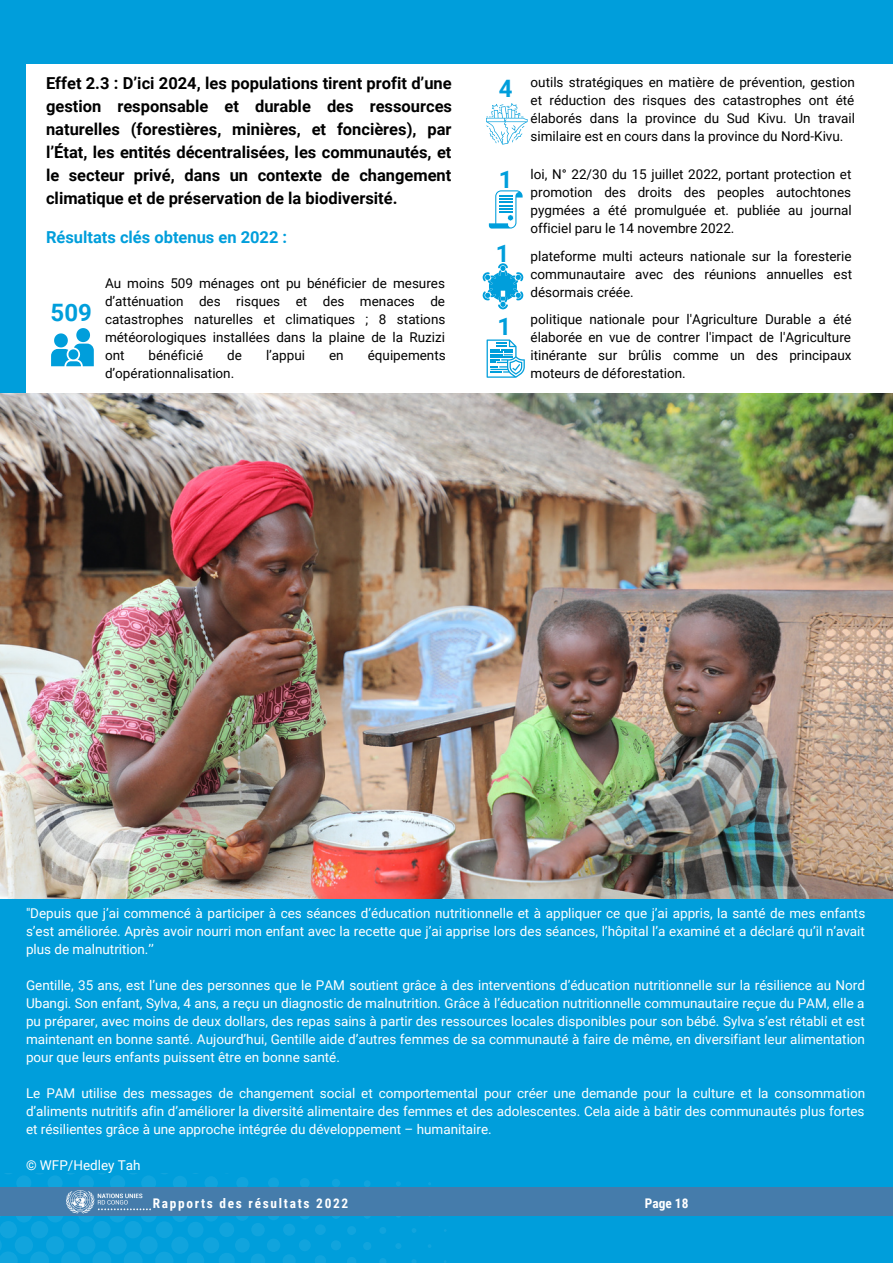
<style>
.page{position:relative;width:893px;height:1264px;background:#fff}
.page>*{position:absolute;margin:0;border:0;box-sizing:border-box;transform-origin:0 0}
.t1{font:700 24px "Roboto";color:#009edb}
.t2{font:700 16.5px/23px "Roboto";color:#000;text-align:justify}
.t3{font:700 16.5px "Roboto";color:#009edb}
.t4{font:13.5px/18px "Roboto";color:#fff;text-align:justify}
.t5{font:13.5px/18px "Roboto";color:#000;text-align:justify}
.t6{font:700 13.35px "Roboto Condensed";letter-spacing:.13em;color:#fff}
</style>
<div class="page">
<div style="left:0;top:0;width:892px;height:1262px;background:#009edb"></div>
<svg style="left:61px;top:1251px;width:19px;height:11px"></svg>
<svg style="left:93px;top:1251px;width:18px;height:11px"></svg>
<svg style="left:30px;top:1252px;width:19px;height:10px"></svg>
<svg style="left:124px;top:1251px;width:19px;height:11px"></svg>
<svg style="left:155px;top:1252px;width:18px;height:10px"></svg>
<div style="left:46px;top:1235px;width:18px;height:19px;background:#11a4dd;border-radius:50%"></div>
<svg style="left:77px;top:1235px;width:19px;height:19px"></svg>
<div style="left:108px;top:1236px;width:19px;height:18px;background:#11a4dd;border-radius:50%"></div>
<svg style="left:0;top:1236px;width:18px;height:26px"></svg>
<div style="left:15px;top:1235px;width:18px;height:19px;background:#11a4dd;border-radius:50%"></div>
<div style="left:140px;top:1236px;width:18px;height:18px;background:#11a4dd;border-radius:50%"></div>
<div style="left:62px;top:1220px;width:17px;height:18px;background:#11a4dd;border-radius:50%"></div>
<div style="left:93px;top:1220px;width:18px;height:18px;background:#11a4dd;border-radius:50%"></div>
<svg style="left:187px;top:1252px;width:17px;height:10px"></svg>
<div style="left:31px;top:1220px;width:17px;height:18px;background:#11a4dd;border-radius:50%"></div>
<div style="left:124px;top:1220px;width:18px;height:18px;background:#11a4dd;border-radius:50%"></div>
<div style="left:0;top:1220px;width:17px;height:18px;background:#11a4dd;border-radius:50%"></div>
<div style="left:171px;top:1236px;width:17px;height:17px;background:#11a4dd;border-radius:50%"></div>
<div style="left:109px;top:1205px;width:17px;height:17px;background:#11a4dd;border-radius:50%"></div>
<div style="left:47px;top:1205px;width:17px;height:17px;background:#11a4dd;border-radius:50%"></div>
<div style="left:156px;top:1221px;width:17px;height:17px;background:#11a4dd;border-radius:50%"></div>
<div style="left:78px;top:1205px;width:17px;height:17px;background:#11a4dd;border-radius:50%"></div>
<div style="left:15px;top:1205px;width:17px;height:17px;background:#11a4dd;border-radius:50%"></div>
<div style="left:140px;top:1205px;width:17px;height:17px;background:#11a4dd;border-radius:50%"></div>
<svg style="left:219px;top:1253px;width:16px;height:9px"></svg>
<div style="left:203px;top:1237px;width:16px;height:16px;background:#11a4dd;border-radius:50%"></div>
<div style="left:187px;top:1221px;width:16px;height:16px;background:#11a4dd;border-radius:50%"></div>
<div style="left:172px;top:1206px;width:16px;height:16px;background:#11a4dd;border-radius:50%"></div>
<svg style="left:110px;top:1174px;width:16px;height:16px"></svg>
<div style="left:79px;top:1175px;width:15px;height:15px;background:#11a4dd;border-radius:50%"></div>
<div style="left:16px;top:1175px;width:15px;height:15px;background:#11a4dd;border-radius:50%"></div>
<div style="left:47px;top:1175px;width:16px;height:15px;background:#11a4dd;border-radius:50%"></div>
<div style="left:141px;top:1175px;width:15px;height:15px;background:#11a4dd;border-radius:50%"></div>
<div style="left:219px;top:1222px;width:15px;height:15px;background:#11a4dd;border-radius:50%"></div>
<div style="left:235px;top:1237px;width:15px;height:15px;background:#11a4dd;border-radius:50%"></div>
<svg style="left:251px;top:1254px;width:14px;height:8px"></svg>
<div style="left:204px;top:1206px;width:15px;height:15px;background:#11a4dd;border-radius:50%"></div>
<div style="left:173px;top:1175px;width:14px;height:15px;background:#11a4dd;border-radius:50%"></div>
<div style="left:204px;top:1176px;width:14px;height:13px;background:#11a4dd;border-radius:50%"></div>
<div style="left:235px;top:1207px;width:14px;height:13px;background:#11a4dd;border-radius:50%"></div>
<div style="left:251px;top:1222px;width:14px;height:14px;background:#11a4dd;border-radius:50%"></div>
<div style="left:267px;top:1238px;width:13px;height:13px;background:#11a4dd;border-radius:50%"></div>
<svg style="left:283px;top:1254px;width:13px;height:8px"></svg>
<div style="left:236px;top:1176px;width:12px;height:13px;background:#11a4dd;border-radius:50%"></div>
<div style="left:267px;top:1207px;width:13px;height:13px;background:#11a4dd;border-radius:50%"></div>
<div style="left:283px;top:1223px;width:12px;height:12px;background:#11a4dd;border-radius:50%"></div>
<div style="left:298px;top:1239px;width:13px;height:12px;background:#11a4dd;border-radius:50%"></div>
<svg style="left:315px;top:1255px;width:11px;height:7px"></svg>
<div style="left:268px;top:1177px;width:11px;height:11px;background:#11a4dd;border-radius:50%"></div>
<div style="left:299px;top:1208px;width:11px;height:11px;background:#11a4dd;border-radius:50%"></div>
<div style="left:315px;top:1224px;width:11px;height:10px;background:#11a4dd;border-radius:50%"></div>
<div style="left:330px;top:1240px;width:11px;height:10px;background:#11a4dd;border-radius:50%"></div>
<svg style="left:300px;top:1177px;width:10px;height:10px"></svg>
<div style="left:331px;top:1209px;width:9px;height:9px;background:#11a4dd;border-radius:50%"></div>
<svg style="left:347px;top:1257px;width:9px;height:5px"></svg>
<div style="left:347px;top:1225px;width:9px;height:9px;background:#11a4dd;border-radius:50%"></div>
<div style="left:332px;top:1178px;width:8px;height:9px;background:#11a4dd;border-radius:50%"></div>
<div style="left:363px;top:1241px;width:8px;height:9px;background:#11a4dd;border-radius:50%"></div>
<div style="left:363px;top:1210px;width:8px;height:8px;background:#11a4dd;border-radius:50%"></div>
<svg style="left:379px;top:1258px;width:7px;height:4px"></svg>
<div style="left:379px;top:1226px;width:7px;height:7px;background:#11a4dd;border-radius:50%"></div>
<div style="left:363px;top:1180px;width:7px;height:7px;background:#11a4dd;border-radius:50%"></div>
<svg style="left:396px;top:1243px;width:5px;height:5px"></svg>
<svg style="left:396px;top:1182px;width:5px;height:4px"></svg>
<svg style="left:412px;top:1228px;width:4px;height:4px"></svg>
<div style="left:0;top:1187px;width:892px;height:29px;background:#457cab"></div>
<div style="left:26px;top:64px;width:866px;height:849px;background:#fff"></div>
<svg style="left:51px;top:328px;width:43px;height:38px"></svg>
<svg style="left:489px;top:190px;width:33px;height:38px"></svg>
<svg style="left:486px;top:103px;width:41px;height:42px"></svg>
<svg style="left:482px;top:263px;width:41px;height:46px"></svg>
<svg style="left:486px;top:339px;width:39px;height:39px"></svg>
<img style="left:0;top:394px;width:892px;height:505px">
<div style="left:0;top:899px;width:892px;height:273px;background:#009edb"></div>
<img style="left:66px;top:1190px;width:84px;height:24px">
<p class="t2" style="left:46px;top:72px;width:407px">Effet 2.3 : D’ici 2024, les populations tirent profit d’une gestion responsable et durable des ressources naturelles (forestières, minières, et foncières), par l’État, les entités décentralisées, les communautés, et le secteur privé, dans un contexte de changement climatique et de préservation de la biodiversité.</p>
<p class="t3" style="left:46px;top:228px;width:243px">Résultats clés obtenus en 2022 :</p>
<p class="t1" style="left:51px;top:299px;width:43px">509</p>
<p class="t5" style="left:105px;top:274px;width:342px">Au moins 509 ménages ont pu bénéficier de mesures d’atténuation des risques et des menaces de catastrophes naturelles et climatiques ; 8 stations météorologiques installées dans la plaine de la Ruzizi ont</p>
<p class="t5" style="left:148px;top:346px;width:56px">bénéficié</p>
<p class="t5" style="left:227px;top:346px;width:16px">de</p>
<p class="t5" style="left:266px;top:346px;width:41px">l’appui</p>
<p class="t5" style="left:329px;top:346px;width:16px">en</p>
<p class="t5" style="left:368px;top:346px;width:79px">équipements</p>
<p class="t5" style="left:105px;top:364px;width:131px">d’opérationnalisation.</p>
<p class="t1" style="left:498px;top:74px;width:15px">4</p>
<p class="t1" style="left:498px;top:166px;width:15px">1</p>
<p class="t1" style="left:495px;top:240px;width:15px">1</p>
<p class="t1" style="left:497px;top:313px;width:15px">1</p>
<p class="t5" style="left:530px;top:73px;width:326px">outils stratégiques en matière de prévention, gestion et réduction des risques des catastrophes ont été élaborés dans la province du Sud Kivu. Un travail similaire est en cours dans la province du Nord-Kivu.</p>
<p class="t5" style="left:530px;top:165px;width:323px">loi, N° 22/30 du 15 juillet 2022, portant protection et promotion des droits des peoples autochtones pygmées a été promulguée et. publiée au journal officiel paru le 14 novembre 2022.</p>
<p class="t5" style="left:530px;top:247px;width:323px">plateforme multi acteurs nationale sur la foresterie communautaire avec des réunions annuelles est désormais créée.</p>
<p class="t5" style="left:530px;top:311px;width:322px">politique nationale pour l'Agriculture Durable a été élaborée en vue de contrer l'impact de l'Agriculture itinérante sur brûlis comme un des principaux moteurs de déforestation.</p>
<p class="t4" style="left:26px;top:904px;width:840px">"Depuis que j’ai commencé à participer à ces séances d’éducation nutritionnelle et à appliquer ce que j’ai appris, la santé de mes enfants s’est améliorée. Après avoir nourri mon enfant avec la recette que j’ai apprise lors des séances, l’hôpital l’a examiné et a déclaré qu’il n’avait plus de malnutrition.’’</p>
<p class="t4" style="left:26px;top:976px;width:840px">Gentille, 35 ans, est l’une des personnes que le PAM soutient grâce à des interventions d’éducation nutritionnelle sur la résilience au Nord Ubangi. Son enfant, Sylva, 4 ans, a reçu un diagnostic de malnutrition. Grâce à l’éducation nutritionnelle communautaire reçue du PAM, elle a pu préparer, avec moins de deux dollars, des repas sains à partir des ressources locales disponibles pour son bébé. Sylva s’est rétabli et est maintenant en bonne santé. Aujourd’hui, Gentille aide d’autres femmes de sa communauté à faire de même, en diversifiant leur alimentation pour que leurs enfants puissent être en bonne santé.</p>
<p class="t4" style="left:26px;top:1084px;width:840px">Le PAM utilise des messages de changement social et comportemental pour créer une demande pour la culture et la consommation d’aliments nutritifs afin d’améliorer la diversité alimentaire des femmes et des adolescentes. Cela aide à bâtir des communautés plus fortes et résilientes grâce à une approche intégrée du développement – humanitaire.</p>
<p class="t4" style="left:26px;top:1156px;width:116px">© WFP/Hedley Tah</p>
<p class="t6" style="left:153px;top:1195px;width:197px">Rapports des résultats 2022</p>
<p class="t6" style="left:645px;top:1195px;width:45px">Page 18</p>
</div>
